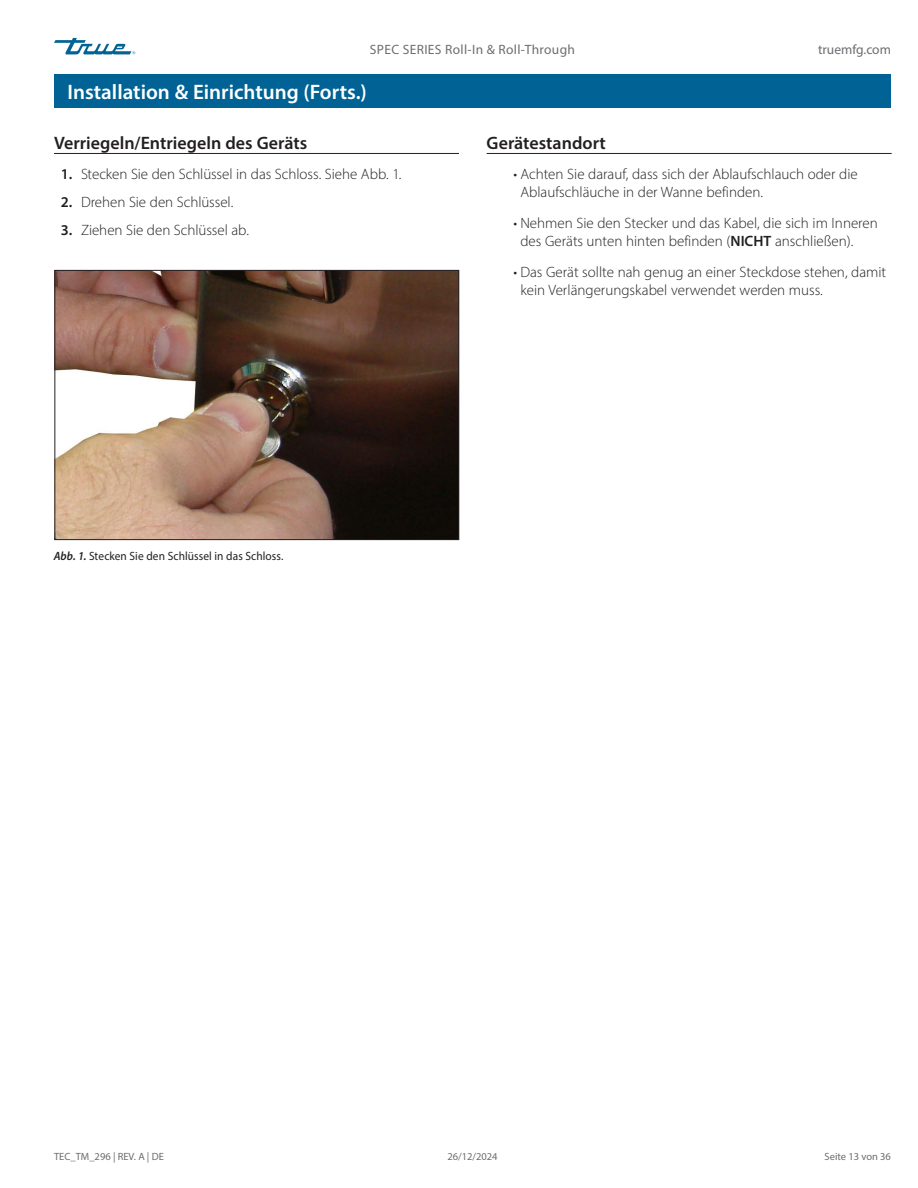
<style>
.page{position:relative;width:918px;height:1188px;background:#fff}
.page>*{position:absolute;margin:0;border:0;box-sizing:border-box;transform-origin:0 0}
.Title_bar_Page_header{font:600 21px "Myriad Pro";color:#fff}
.Subhead_underscore_H1{font:600 18px "Myriad Pro";color:#231f20}
.t1{font:300 15px/18px "Myriad Pro";color:#231f20}
.t2{font:13.5px "Myriad Pro";letter-spacing:.025em;color:#6c6d70}
.t3{font:13.5px "Myriad Pro";color:#6c6d70}
.Caption_FIG_Regular{font:12px "Myriad Pro";letter-spacing:.005em;color:#231f20;scale:.95 1}
.t4{font:10.5px "Myriad Pro";color:#6c6d70}
.s1{font-weight:600}
.s2{font-weight:600;font-style:italic}
</style>
<div class="page">
<svg style="left:54px;top:38px;width:81px;height:16px"></svg>
<div style="left:54px;top:74px;width:837px;height:34px;background:#016395"></div>
<img style="left:56px;top:272px;width:401px;height:266px">
<div style="left:54px;top:270px;width:405px;height:270px;border:1px solid #231f20"></div>
<hr style="left:54px;top:153px;width:405px;height:1px;background:#231f20">
<hr style="left:487px;top:153px;width:405px;height:1px;background:#231f20">
<p class="t2" style="left:370px;top:42px;width:207px">SPEC SERIES Roll-In &amp; Roll-Through</p>
<p class="t3" style="left:818px;top:42px;width:74px">truemfg.com</p>
<p class="Title_bar_Page_header" style="left:68px;top:79px;width:301px">Installation &amp; Einrichtung (Forts.)</p>
<p class="Subhead_underscore_H1" style="left:54px;top:131px;width:255px">Verriegeln/Entriegeln des Geräts</p>
<p class="t1" style="left:61px;top:165px;width:342px"><span class="s1">1.</span> Stecken Sie den Schlüssel in das Schloss. Siehe Abb. 1.</p>
<p class="t1" style="left:61px;top:193px;width:174px"><span class="s1">2.</span> Drehen Sie den Schlüssel.</p>
<p class="t1" style="left:61px;top:221px;width:190px"><span class="s1">3.</span> Ziehen Sie den Schlüssel ab.</p>
<p class="Subhead_underscore_H1" style="left:487px;top:131px;width:121px">Gerätestandort</p>
<p class="t1" style="left:520px;top:165px;width:339px;text-indent:-7px">• Achten Sie darauf, dass sich der Ablaufschlauch oder die<br>Ablaufschläuche in der Wanne befinden.</p>
<p class="t1" style="left:520px;top:214px;width:359px;text-indent:-7px">• Nehmen Sie den Stecker und das Kabel, die sich im Inneren des Geräts unten hinten befinden (<span class="s1">NICHT</span> anschließen).</p>
<p class="t1" style="left:520px;top:263px;width:367px;text-indent:-7px">• Das Gerät sollte nah genug an einer Steckdose stehen, damit kein Verlängerungskabel verwendet werden muss.</p>
<p class="Caption_FIG_Regular" style="left:54px;top:549px;width:243px"><span class="s2">Abb. 1.</span> Stecken Sie den Schlüssel in das Schloss.</p>
<p class="t4" style="left:54px;top:1150px;width:111px">TEC_TM_296 | REV. A | DE</p>
<p class="t4" style="left:447px;top:1150px;width:52px">26/12/2024</p>
<p class="t4" style="left:825px;top:1150px;width:68px">Seite 13 von 36</p>
</div>
